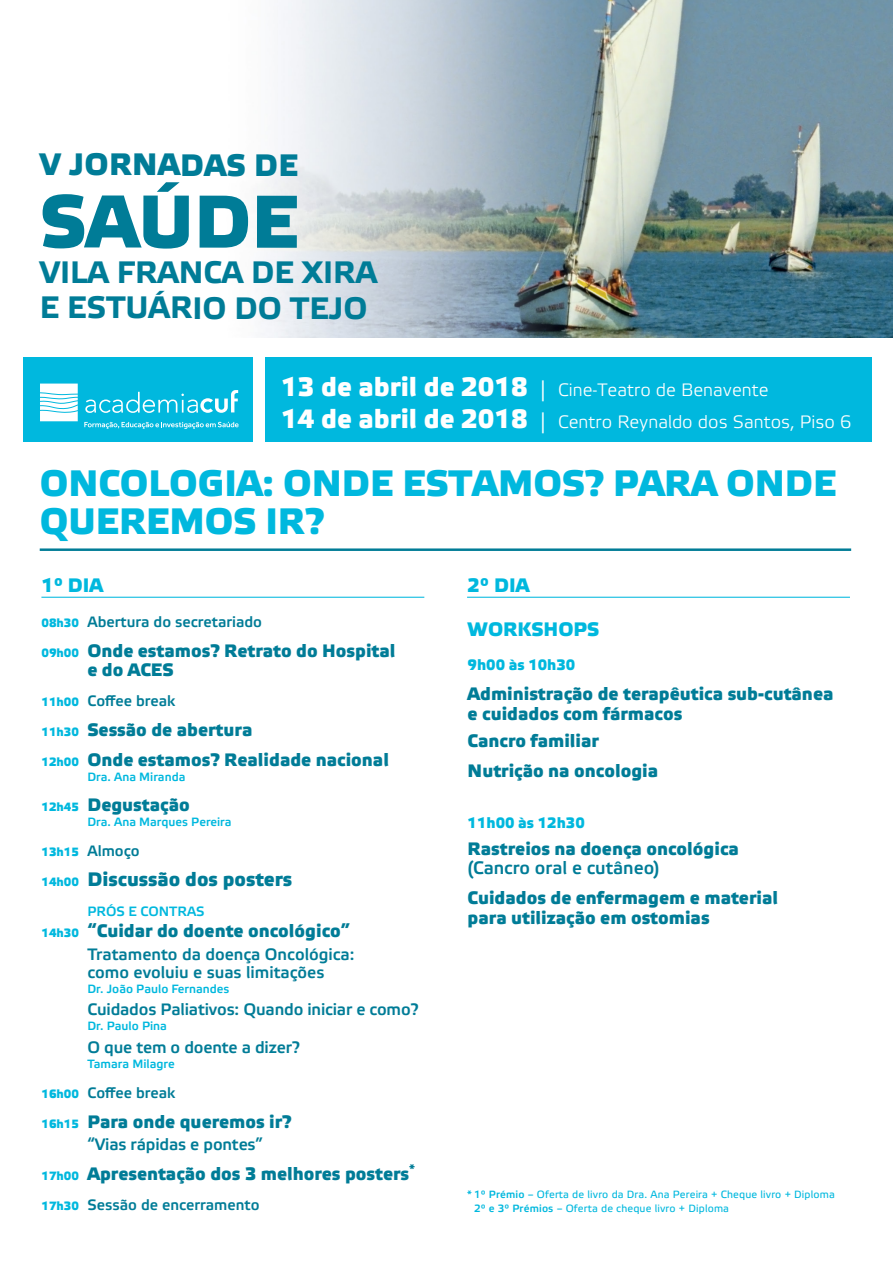
<style>
.page{position:relative;width:893px;height:1263px;background:#fff}
.page>*{position:absolute;margin:0;border:0;box-sizing:border-box;transform-origin:0 0}
.t1{font:700 74.55px "Etelka Medium Pro";color:#007c97}
.t2{font:700 36.75px/37.5px "Etelka Medium Pro";color:#00b8de}
.t3{font:700 31.05px/35.4px "Etelka Text Pro";color:#007c97}
.t4{font:700 31.05px "Etelka Medium Pro";letter-spacing:.01em;color:#007c97}
.t5{font:700 19.5px "Etelka Medium Pro";color:#007c97}
.t6{font:700 19.5px "Etelka Medium Pro";color:#00b8de}
.t7{font:700 18px/19.5px "Etelka Medium Pro";color:#007c97}
.t8{font:18px/31.8px "Etelka Light Pro";color:#fff}
.t9{font:18px "Etelka Medium Pro";color:#007c97}
.t10{font:16.5px/18px "Etelka Medium Pro";letter-spacing:-.01em;color:#007c97}
.t11{font:15px "Etelka Medium Pro";color:#007c97}
.t12{font:700 15px "Etelka Medium Pro";color:#00b8de}
.t13{font:13.5px "Etelka Medium Pro";color:#00b8de}
.t14{font:12px "Etelka Medium Pro";color:#00b8de}
.t15{font:10.5px/13.5px "Etelka Text Pro";letter-spacing:.015em;color:#00b8de}
.s1{font-family:"Etelka Medium Pro";font-weight:700;font-size:26.55px}
.s2{font-size:20.7px}
.s3{font-weight:700;font-size:12px;color:#00b8de}
.s4{font-size:12px;color:#00b8de}
.s5{font-family:"Etelka Medium Pro"}
</style>
<div class="page">
<hr style="left:40px;top:548px;width:811px;height:3px;background:#007c97">
<img style="left:259px;top:0;width:634px;height:337px">
<div style="left:23px;top:357px;width:230px;height:84px;background:#00b8de"></div>
<div style="left:265px;top:357px;width:607px;height:84px;background:#00b8de"></div>
<svg style="left:85px;top:390px;width:153px;height:23px"></svg>
<svg style="left:40px;top:384px;width:38px;height:37px"></svg>
<svg style="left:84px;top:422px;width:155px;height:7px"></svg>
<hr style="left:41px;top:597px;width:383px;height:1px;background:#00b8de">
<hr style="left:467px;top:597px;width:383px;height:1px;background:#00b8de">
<h3 class="t4" style="left:40px;top:147px;width:259px">V JORNADAS DE</h3>
<h1 class="t1" style="left:40px;top:180px;width:260px">SAÚDE</h1>
<h3 class="t3" style="left:40px;top:256px;width:339px">VILA FRANCA DE XIRA<br>E ESTUÁRIO DO TEJO</h3>
<p class="t8" style="left:281px;top:375px;width:572px"><span class="s1">13 de abril de 2018</span> <span class="s2">|</span> Cine-Teatro de Benavente<br><span class="s1">14 de abril de 2018</span> <span class="s2">|</span> Centro Reynaldo dos Santos, Piso 6</p>
<h2 class="t2" style="left:40px;top:467px;width:798px">ONCOLOGIA: ONDE ESTAMOS? PARA ONDE<br>QUEREMOS IR?</h2>
<p class="t6" style="left:41px;top:574px;width:63px">1º DIA</p>
<p class="t11" style="left:41px;top:613px;width:222px"><span class="s3">08h30</span> Abertura do secretariado</p>
<p class="t7" style="left:87px;top:642px;width:310px;text-indent:-46px"><span class="s4">09h00</span> Onde estamos? Retrato do Hospital e do ACES</p>
<p class="t11" style="left:41px;top:693px;width:136px"><span class="s3">11h00</span> Coffee break</p>
<p class="t7" style="left:41px;top:716px;width:349px;line-height:30px"><span class="s4">11h30</span> Sessão de abertura<br><span class="s4">12h00</span> Onde estamos? Realidade nacional</p>
<p class="t14" style="left:87px;top:771px;width:99px">Dra. Ana Miranda</p>
<p class="t7" style="left:41px;top:796px;width:150px"><span class="s4">12h45</span> Degustação</p>
<p class="t14" style="left:87px;top:816px;width:146px">Dra. Ana Marques Pereira</p>
<p class="t11" style="left:41px;top:843px;width:100px"><span class="s3">13h15</span> Almoço</p>
<p class="t5" style="left:41px;top:868px;width:252px"><span class="s4">14h00</span> Discussão dos posters</p>
<p class="t13" style="left:87px;top:904px;width:119px">PRÓS E CONTRAS</p>
<p class="t7" style="left:41px;top:922px;width:310px"><span class="s4">14h30</span> “Cuidar do doente oncológico”</p>
<p class="t10" style="left:87px;top:946px;width:269px">Tratamento da doença Oncológica: como evoluiu e suas limitações</p>
<p class="t14" style="left:87px;top:982px;width:143px">Dr. João Paulo Fernandes</p>
<p class="t10" style="left:87px;top:1001px;width:333px">Cuidados Paliativos: Quando iniciar e como?</p>
<p class="t14" style="left:87px;top:1020px;width:81px">Dr. Paulo Pina</p>
<p class="t10" style="left:87px;top:1039px;width:214px">O que tem o doente a dizer?</p>
<p class="t14" style="left:87px;top:1057px;width:89px">Tamara Milagre</p>
<p class="t11" style="left:41px;top:1084px;width:136px"><span class="s3">16h00</span> Coffee break</p>
<p class="t7" style="left:41px;top:1113px;width:252px"><span class="s4">16h15</span> Para onde queremos ir?</p>
<p class="t10" style="left:87px;top:1136px;width:177px">“Vias rápidas e pontes”</p>
<p class="t7" style="left:41px;top:1165px;width:375px"><span class="s4">17h00</span> Apresentação dos 3 melhores posters<sup>*</sup></p>
<p class="t11" style="left:41px;top:1197px;width:220px"><span class="s3">17h30</span> Sessão de encerramento</p>
<p class="t6" style="left:468px;top:574px;width:63px">2º DIA</p>
<p class="t6" style="left:468px;top:618px;width:133px">WORKSHOPS</p>
<p class="t12" style="left:468px;top:657px;width:109px">9h00 às 10h30</p>
<p class="t7" style="left:468px;top:685px;width:367px">Administração de terapêutica sub-cutânea e cuidados com fármacos</p>
<p class="t7" style="left:468px;top:726px;width:192px;line-height:30px">Cancro familiar<br>Nutrição na oncologia</p>
<p class="t12" style="left:468px;top:814px;width:119px">11h00 às 12h30</p>
<p class="t7" style="left:468px;top:840px;width:273px">Rastreios na doença oncológica</p>
<p class="t9" style="left:468px;top:858px;width:194px">(Cancro oral e cutâneo)</p>
<p class="t7" style="left:468px;top:889px;width:312px">Cuidados de enfermagem e material para utilização em ostomias</p>
<p class="t15" style="left:474px;top:1188px;width:362px;text-indent:-7px">* <span class="s5">1º Prémio</span> – Oferta de livro da Dra. Ana Pereira + Cheque livro + Diploma<br><span class="s5">2º e 3º Prémios</span> – Oferta de cheque livro + Diploma</p>
</div>
